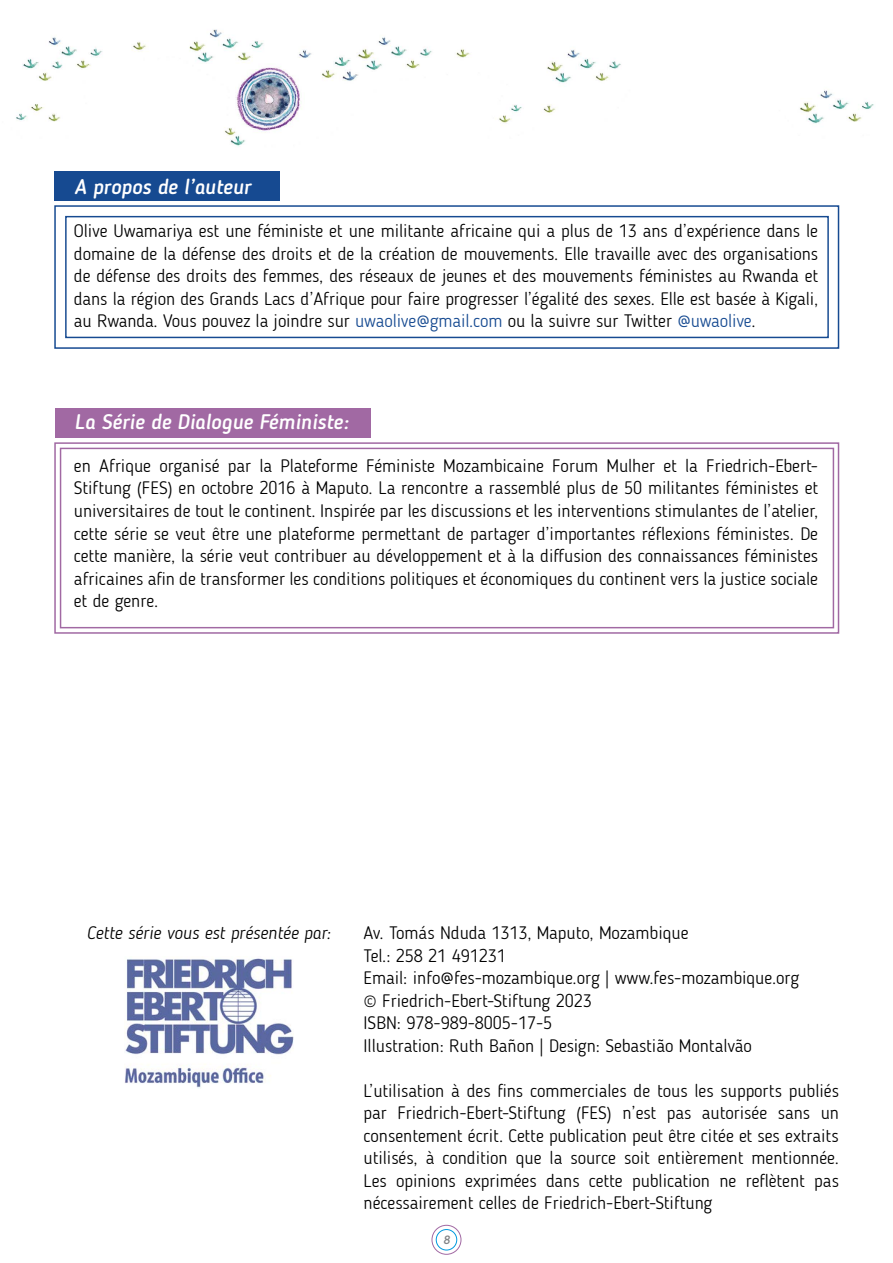
<style>
.page{position:relative;width:893px;height:1263px;background:#fff}
.page>*{position:absolute;margin:0;border:0;box-sizing:border-box;transform-origin:0 0}
.t1{font:italic 500 21px "Blogger Sans";color:#fff}
.t2{font:300 18px/22.5px "Blogger Sans";color:#000;text-align:justify}
.t3{font:italic 300 18px "Blogger Sans";color:#000}
.t4{font:italic 500 12px "Blogger Sans";color:#808285}
.s1{color:#164a91}
</style>
<div class="page">
<div style="left:432px;top:1225px;width:29px;height:30px;border:1px solid #a169a3;border-radius:50%"></div>
<div style="left:436px;top:1229px;width:21px;height:21px;border:1px solid #0099de;border-radius:50%"></div>
<div style="left:54px;top:171px;width:225px;height:30px;background:#164a91"></div>
<div style="left:54px;top:205px;width:785px;height:144px;border:2px solid #164a91"></div>
<div style="left:65px;top:216px;width:764px;height:122px;border:1px solid #164a91"></div>
<img style="left:16px;top:29px;width:858px;height:118px">
<div style="left:55px;top:408px;width:315px;height:30px;background:#a169a3"></div>
<div style="left:54px;top:442px;width:785px;height:192px;border:2px solid #a169a3"></div>
<div style="left:60px;top:448px;width:774px;height:180px;border:1px solid #a169a3"></div>
<img style="left:124px;top:958px;width:169px;height:130px">
<p class="t1" style="left:74px;top:174px;width:178px">A propos de l’auteur</p>
<p class="t2" style="left:74px;top:220px;width:746px">Olive Uwamariya est une féministe et une militante africaine qui a plus de 13 ans d’expérience dans le domaine de la défense des droits et de la création de mouvements. Elle travaille avec des organisations de défense des droits des femmes, des réseaux de jeunes et des mouvements féministes au Rwanda et dans la région des Grands Lacs d’Afrique pour faire progresser l’égalité des sexes. Elle est basée à Kigali, au Rwanda. Vous pouvez la joindre sur <span class="s1">uwaolive@gmail.com</span> ou la suivre sur Twitter <span class="s1">@uwaolive</span>.</p>
<p class="t1" style="left:74px;top:409px;width:276px">La Série de Dialogue Féministe:</p>
<p class="t2" style="left:74px;top:454px;width:746px">en Afrique organisé par la Plateforme Féministe Mozambicaine Forum Mulher et la Friedrich-Ebert-Stiftung (FES) en octobre 2016 à Maputo. La rencontre a rassemblé plus de 50 militantes féministes et universitaires de tout le continent. Inspirée par les discussions et les interventions stimulantes de l’atelier, cette série se veut être une plateforme permettant de partager d’importantes réflexions féministes. De cette manière, la série veut contribuer au développement et à la diffusion des connaissances féministes africaines afin de transformer les conditions politiques et économiques du continent vers la justice sociale et de genre.</p>
<p class="t3" style="left:87px;top:922px;width:245px">Cette série vous est présentée par:</p>
<p class="t2" style="left:364px;top:922px;width:437px;text-align:left">Av. Tomás Nduda 1313, Maputo, Mozambique<br>Tel.: 258 21 491231<br>Email: info@fes-mozambique.org | www.fes-mozambique.org © Friedrich-Ebert-Stiftung 2023<br>ISBN: 978-989-8005-17-5<br>Illustration: Ruth Bañon | Design: Sebastião Montalvão</p>
<p class="t2" style="left:364px;top:1079px;width:477px">L’utilisation à des fins commerciales de tous les supports publiés par Friedrich-Ebert-Stiftung (FES) n’est pas autorisée sans un consentement écrit. Cette publication peut être citée et ses extraits utilisés, à condition que la source soit entièrement mentionnée.<br>Les opinions exprimées dans cette publication ne reflètent pas nécessairement celles de Friedrich-Ebert-Stiftung</p>
<p class="t4" style="left:443px;top:1232px;width:8px">8</p>
</div>
